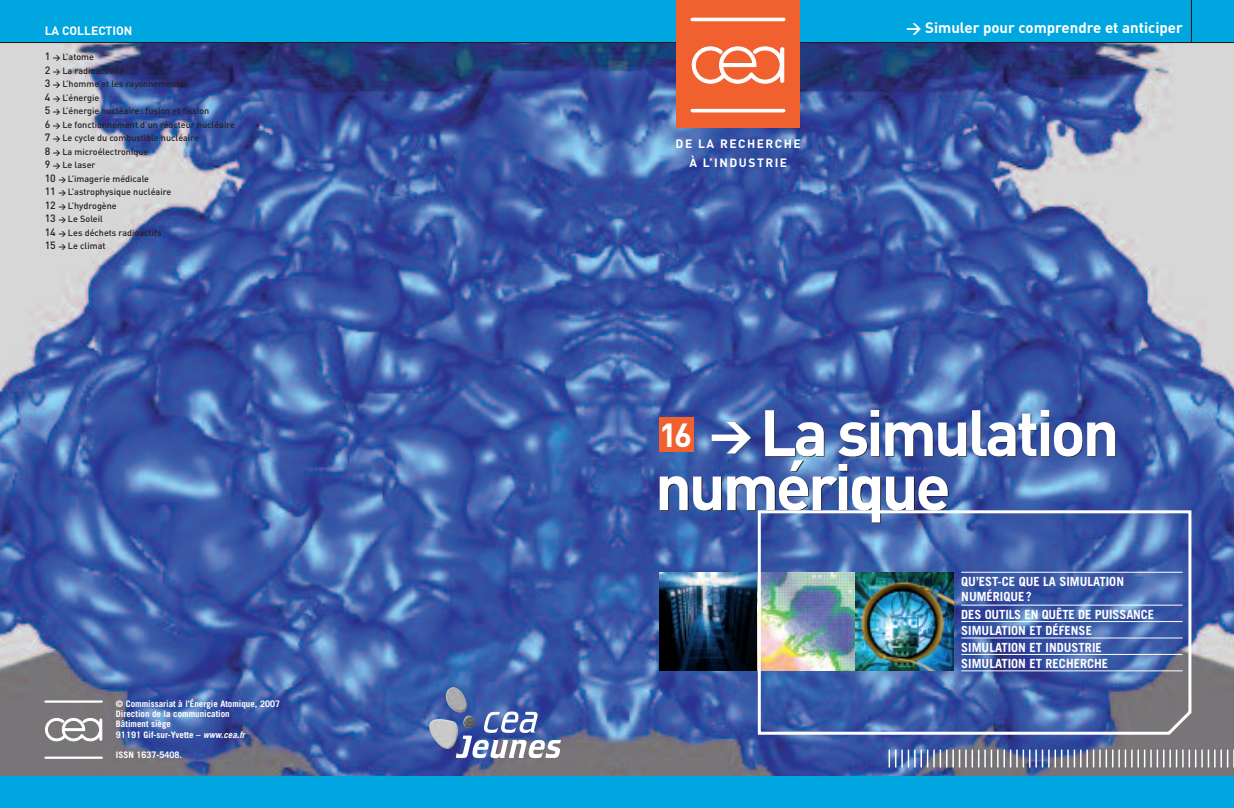
<style>
.page{position:relative;width:1234px;height:808px;background:#fff}
.page>*{position:absolute;margin:0;border:0;box-sizing:border-box;transform-origin:0 0}
.t1{font:700 64.5px/54px "DIN";letter-spacing:-.05em;color:#fff}
.t2{font:700 15px "DIN";color:#fff}
.t3{font:700 12.6px/16.5px "Trade Gothic";color:#fff}
.t4{font:700 12px/19.5px "DIN";letter-spacing:.125em;color:#fff;text-align:center}
.t5{font:700 12px "DIN";color:#fff}
.t6{font:500 9px/13.5px "DIN";color:#231f20}
.t7{font:700 9px/10.4px "Trade Gothic";color:#fff}
.s1{font-size:10.5px}
.s2{font-family:"DIN Bold Expert";font-weight:400;font-size:7.5px}
.s3{font-style:italic}
.s4{font-family:"DIN Bold Expert";font-weight:400}
.s5{font-size:33px}
.s6{font-family:"DIN Black Expert";font-weight:400;font-size:42px}
</style>
<div class="page">
<img style="left:617px;top:43px;width:616px;height:733px">
<svg style="left:0;top:43px;width:617px;height:733px;background:#4662a7"></svg>
<img style="left:43px;top:43px;width:210px;height:222px">
<div style="left:0;top:0;width:1233px;height:43px;background:#00a6e0"></div>
<hr style="left:1190px;top:0;width:1px;height:43px;background:#231f20">
<div style="left:0;top:776px;width:1233px;height:32px;background:#00a6e0"></div>
<img style="left:888px;top:749px;width:345px;height:18px">
<svg style="left:45px;top:718px;width:57px;height:23px"></svg>
<hr style="left:45px;top:700px;width:57px;height:3px;background:#fff">
<hr style="left:45px;top:756px;width:57px;height:3px;background:#fff">
<hr style="left:0;top:42px;width:1233px;height:1px;background:#231f20">
<div style="left:676px;top:0;width:123px;height:128px;background:#f1602f"></div>
<svg style="left:691px;top:46px;width:93px;height:38px"></svg>
<hr style="left:692px;top:18px;width:91px;height:3px;background:#fff">
<hr style="left:692px;top:109px;width:91px;height:3px;background:#fff">
<img style="left:659px;top:573px;width:98px;height:98px">
<div style="left:659px;top:418px;width:34px;height:34px;background:#f1602f"></div>
<img style="left:757px;top:510px;width:434px;height:225px">
<hr style="left:961px;top:572px;width:221px;height:1px;background:#fff">
<hr style="left:961px;top:605px;width:221px;height:1px;background:#fff">
<hr style="left:961px;top:621px;width:221px;height:1px;background:#fff">
<hr style="left:961px;top:637px;width:221px;height:1px;background:#fff">
<hr style="left:961px;top:654px;width:221px;height:1px;background:#fff">
<hr style="left:961px;top:670px;width:221px;height:1px;background:#fff">
<img style="left:855px;top:573px;width:98px;height:98px">
<svg style="left:456px;top:711px;width:105px;height:47px"></svg>
<img style="left:429px;top:687px;width:46px;height:62px">
<p class="t5" style="left:45px;top:26px;width:89px">LA COLLECTION</p>
<p class="t6" style="left:45px;top:51px;width:192px"><span class="s1">1</span> <span class="s2">W</span> L’atome<br><span class="s1">2</span> <span class="s2">W</span> La radioactivité<br><span class="s1">3</span> <span class="s2">W</span> L’homme et les rayonnements<br><span class="s1">4</span> <span class="s2">W</span> L’énergie<br><span class="s1">5</span> <span class="s2">W</span> L’énergie nucléaire: fusion et fission<br><span class="s1">6</span> <span class="s2">W</span> Le fonctionnement d’un réacteur nucléaire<br><span class="s1">7</span> <span class="s2">W</span> Le cycle du combustible nucléaire<br><span class="s1">8</span> <span class="s2">W</span> La microélectronique<br><span class="s1">9</span> <span class="s2">W</span> Le laser<br><span class="s1">10</span> <span class="s2">W</span> L’imagerie médicale<br><span class="s1">11</span> <span class="s2">W</span> L’astrophysique nucléaire<br><span class="s1">12</span> <span class="s2">W</span> L’hydrogène<br><span class="s1">13</span> <span class="s2">W</span> Le Soleil<br><span class="s1">14</span> <span class="s2">W</span> Les déchets radioactifs<br><span class="s1">15</span> <span class="s2">W</span> Le climat</p>
<p class="t7" style="left:116px;top:699px;width:165px">© Commissariat à l’Énergie Atomique, 2007<br>Direction de la communication<br>Bâtiment siège<br>91191 Gif-sur-Yvette – <span class="s3">www.cea.fr</span></p>
<p class="t7" style="left:116px;top:751px;width:68px">ISSN 1637-5408.</p>
<p class="t4" style="left:675px;top:135px;width:127px">DE LA RECHERCHE<br>À L’INDUSTRIE</p>
<p class="t2" style="left:906px;top:22px;width:278px"><span class="s4">W</span> Simuler pour comprendre et anticiper</p>
<p class="t1" style="left:655px;top:412px;width:466px"><span class="s5">16</span> <span class="s6">w</span> La simulation numérique</p>
<p class="t3" style="left:961px;top:575px;width:164px;line-height:15px">QU’EST-CE QUE LA SIMULATION<br>NUMÉRIQUE?</p>
<p class="t3" style="left:961px;top:607px;width:194px">DES OUTILS EN QUÊTE DE PUISSANCE<br>SIMULATION ET DÉFENSE<br>SIMULATION ET INDUSTRIE<br>SIMULATION ET RECHERCHE</p>
</div>
